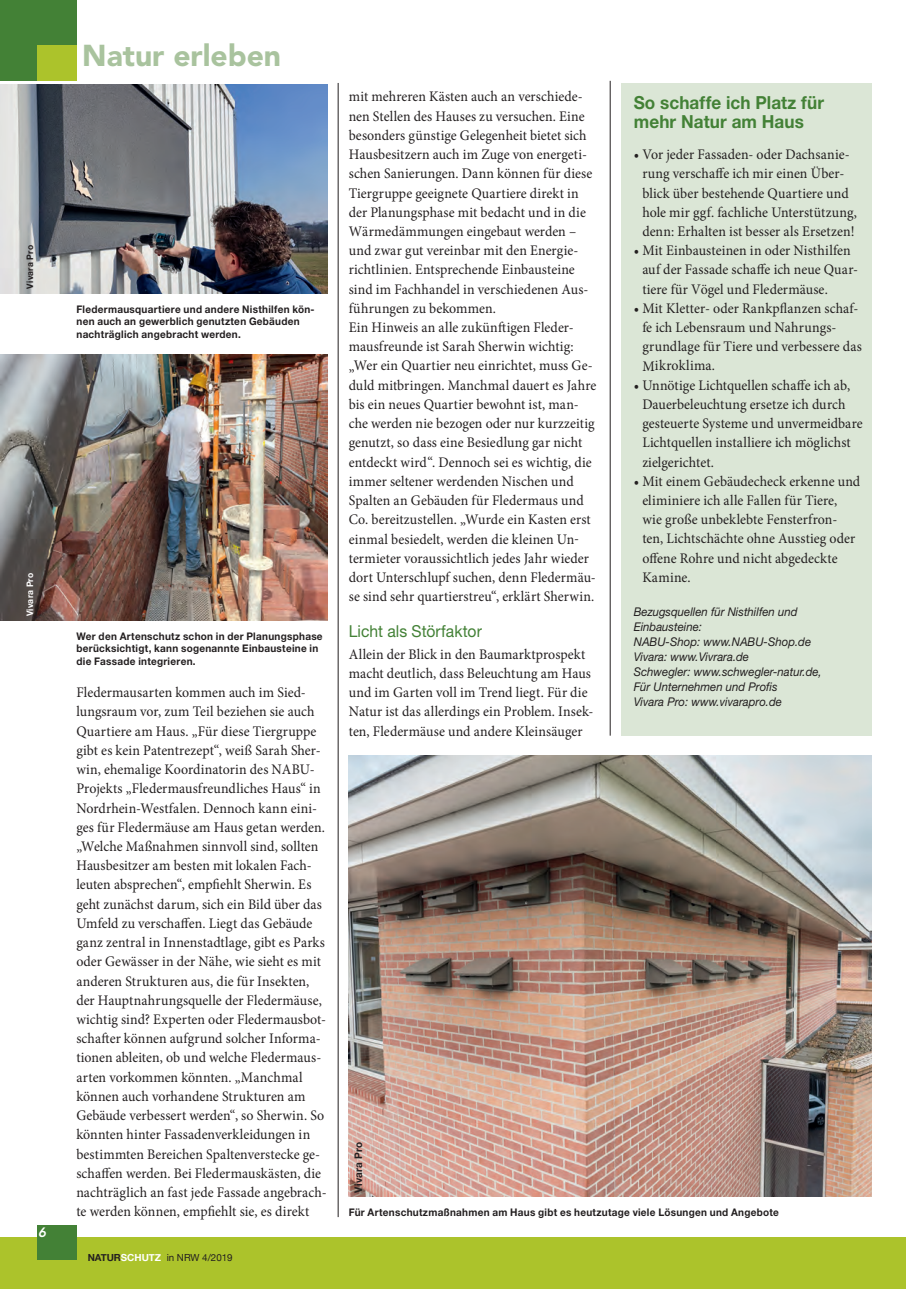
<style>
.page{position:relative;width:906px;height:1289px;background:#fff}
.page>*{position:absolute;margin:0;border:0;box-sizing:border-box;transform-origin:0 0}
.t1{font:900 30px "Avenir";color:#a9c39e}
.t2{font:700 18px/19.2px "Helvetica Neue LT Pro";letter-spacing:.005em;color:#438136;scale:.95 1}
.t3{font:16.5px "Helvetica Neue LT Pro";color:#438136;scale:.95 1}
.t4{font:14.7px/19.2px "Minion Pro";letter-spacing:.005em;color:#231f20;scale:.95 1}
.t5{font:italic 800 13.5px "Avenir";color:#fff}
.t6{font:italic 12px/15px "Helvetica Neue LT Pro";color:#231f20;scale:.95 1}
.t7{font:700 10.5px/12.6px "Helvetica Neue LT Pro";letter-spacing:.03em;color:#231f20;scale:.95 1}
.t8{font:9.75px "Helvetica Neue";color:#231f20}
.t9{font:700 9px "Helvetica Neue LT Pro";letter-spacing:.03em;color:#fff;scale:.95 1}
.t10{font:700 9px "Helvetica Neue LT Pro";letter-spacing:.03em;color:#231f20;scale:.95 1}
.s1{font-weight:700}
.s2{font-weight:700;color:#fff}
</style>
<div class="page">
<div style="left:0;top:0;width:77px;height:81px;background:#438136"></div>
<div style="left:37px;top:45px;width:40px;height:36px;background:#acc32b"></div>
<div style="left:0;top:1237px;width:906px;height:51px;background:#acc32b"></div>
<div style="left:37px;top:1225px;width:40px;height:34px;background:#438136"></div>
<hr style="left:338px;top:83px;width:1px;height:1133px;background:#231f20">
<hr style="left:610px;top:81px;width:1px;height:654px;background:#231f20">
<div style="left:621px;top:83px;width:250px;height:652px;background:#dbe6d6"></div>
<img style="left:0;top:85px;width:327px;height:208px">
<img style="left:0;top:355px;width:327px;height:265px">
<img style="left:349px;top:755px;width:523px;height:441px">
<p class="t10" style="left:24px;top:288px;width:47px;rotate:-90deg">Vivara Pro</p>
<p class="t9" style="left:24px;top:616px;width:47px;rotate:-90deg">Vivara Pro</p>
<p class="t5" style="left:38px;top:1223px;width:9px">6</p>
<h1 class="t1" style="left:82px;top:38px;width:200px">Natur erleben</h1>
<p class="t7" style="left:76px;top:302px;width:252px">Fledermausquartiere und andere Nisthilfen kön&shy;nen auch an gewerblich genutzten Gebäuden nachträglich angebracht werden.</p>
<p class="t7" style="left:76px;top:629px;width:261px">Wer den Artenschutz schon in der Planungsphase berücksichtigt, kann sogenannte Einbausteine in die Fassade integrieren.</p>
<p class="t4" style="left:76px;top:683px;width:265px">Fledermausarten kommen auch im Sied&shy;lungsraum vor, zum Teil beziehen sie auch Quartiere am Haus. „Für diese Tiergruppe gibt es kein Patentrezept“, weiß Sarah Sher&shy;win, ehemalige Koordinatorin des NABU-Projekts „Fledermausfreundliches Haus“ in Nordrhein-Westfalen. Dennoch kann eini&shy;ges für Fledermäuse am Haus getan werden. „Welche Maßnahmen sinnvoll sind, sollten Hausbesitzer am besten mit lokalen Fach&shy;leuten absprechen“, empfiehlt Sherwin. Es geht zunächst darum, sich ein Bild über das Umfeld zu verschaffen. Liegt das Gebäude ganz zentral in Innenstadtlage, gibt es Parks oder Gewässer in der Nähe, wie sieht es mit anderen Strukturen aus, die für Insekten, der Hauptnahrungsquelle der Fledermäuse, wichtig sind? Experten oder Fledermausbot&shy;schafter können aufgrund solcher Informa&shy;tionen ableiten, ob und welche Fledermaus&shy;arten vorkommen könnten. „Manchmal können auch vorhandene Strukturen am Gebäude verbessert werden“, so Sherwin. So könnten hinter Fassadenverkleidungen in bestimmten Bereichen Spaltenverstecke ge&shy;schaffen werden. Bei Fledermauskästen, die nachträglich an fast jede Fassade angebrach&shy;te werden können, empfiehlt sie, es direkt</p>
<p class="t8" style="left:88px;top:1250px;width:146px"><span class="s1">NATUR</span><span class="s2">SCHUTZ</span> in NRW 4/2019</p>
<p class="t4" style="left:349px;top:87px;width:262px">mit mehreren Kästen auch an verschiede&shy;nen Stellen des Hauses zu versuchen. Eine besonders günstige Gelegenheit bietet sich Hausbesitzern auch im Zuge von energeti&shy;schen Sanierungen. Dann können für diese Tiergruppe geeignete Quartiere direkt in der Planungsphase mit bedacht und in die Wärmedämmungen eingebaut werden – und zwar gut vereinbar mit den Energie&shy;richtlinien. Entsprechende Einbausteine sind im Fachhandel in verschiedenen Aus&shy;führungen zu bekommen.<br>Ein Hinweis an alle zukünftigen Fleder&shy;mausfreunde ist Sarah Sherwin wichtig: „Wer ein Quartier neu einrichtet, muss Ge&shy;duld mitbringen. Manchmal dauert es Jahre bis ein neues Quartier bewohnt ist, man&shy;che werden nie bezogen oder nur kurzzeitig genutzt, so dass eine Besiedlung gar nicht entdeckt wird“. Dennoch sei es wichtig, die immer seltener werdenden Nischen und Spalten an Gebäuden für Fledermaus und Co. bereitzustellen. „Wurde ein Kasten erst einmal besiedelt, werden die kleinen Un&shy;termieter voraussichtlich jedes Jahr wieder dort Unterschlupf suchen, denn Fledermäu&shy;se sind sehr quartierstreu“, erklärt Sherwin.</p>
<p class="t3" style="left:349px;top:620px;width:142px">Licht als Störfaktor</p>
<p class="t4" style="left:349px;top:644px;width:259px">Allein der Blick in den Baumarktprospekt macht deutlich, dass Beleuchtung am Haus und im Garten voll im Trend liegt. Für die Natur ist das allerdings ein Problem. Insek&shy;ten, Fledermäuse und andere Kleinsäuger</p>
<p class="t2" style="left:634px;top:92px;width:202px">So schaffe ich Platz für mehr Natur am Haus</p>
<p class="t4" style="left:634px;top:145px;width:236px;text-align:center">• Vor jeder Fassaden- oder Dachsanie&shy;rung verschaffe ich mir einen Über&shy;blick über bestehende Quartiere und hole mir ggf. fachliche Unterstützung, denn: Erhalten ist besser als Ersetzen!</p>
<p class="t4" style="left:642px;top:241px;width:229px;text-indent:-9px">• Mit Einbausteinen in oder Nisthilfen auf der Fassade schaffe ich neue Quar&shy;tiere für Vögel und Fledermäuse.</p>
<p class="t4" style="left:642px;top:298px;width:233px;text-indent:-9px">• Mit Kletter- oder Rankpflanzen schaf&shy;fe ich Lebensraum und Nahrungs&shy;grundlage für Tiere und verbessere das<br>Mikroklima.</p>
<p class="t4" style="left:642px;top:375px;width:233px;text-indent:-9px">• Unnötige Lichtquellen schaffe ich ab, Dauerbeleuchtung ersetze ich durch gesteuerte Systeme und unvermeidbare Lichtquellen installiere ich möglichst zielgerichtet.</p>
<p class="t4" style="left:642px;top:471px;width:231px;text-indent:-9px">• Mit einem Gebäudecheck erkenne und eliminiere ich alle Fallen für Tiere, wie große unbeklebte Fensterfron&shy;ten, Lichtschächte ohne Ausstieg oder offene Rohre und nicht abgedeckte<br>Kamine.</p>
<p class="t6" style="left:634px;top:604px;width:199px">Bezugsquellen für Nisthilfen und<br>Einbausteine:<br>NABU-Shop: www.NABU-Shop.de<br>Vivara: www.Vivrara.de<br>Schwegler: www.schwegler-natur.de,<br>Für Unternehmen und Profis<br>Vivara Pro: www.vivarapro.de</p>
<p class="t7" style="left:352px;top:1192px;width:55px;rotate:-90deg">Vivara Pro</p>
<p class="t7" style="left:349px;top:1205px;width:454px">Für Artenschutzmaßnahmen am Haus gibt es heutzutage viele Lösungen und Angebote</p>
</div>
